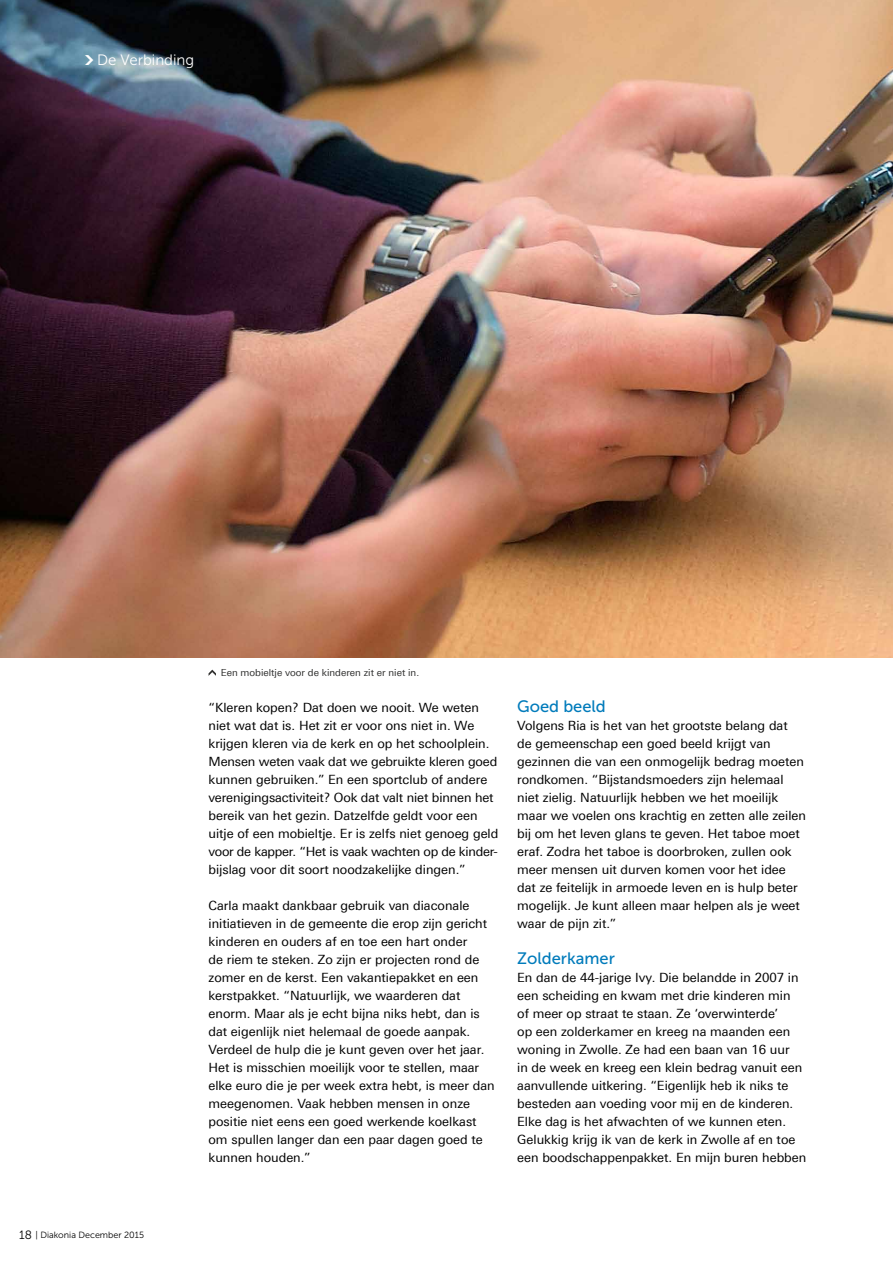
<style>
.page{position:relative;width:893px;height:1263px;background:#fff}
.page>*{position:absolute;margin:0;border:0;box-sizing:border-box;transform-origin:0 0}
.t1{font:16.5px "Museo Sans 500";color:#007bbb}
.t2{font:15px "Museo Sans 300";color:#fff}
.t3{font:12.75px/18px "Linotype Univers 430";color:#000}
.t4{font:12px "Museo Sans 300";color:#000}
.t5{font:9.75px "Linotype Univers 430";color:#30302f}
.t6{font:9px "Museo Sans 300";color:#000}
.s1{font-family:"Arrowstfb";font-size:12px}
</style>
<div class="page">
<img style="left:0;top:0;width:893px;height:658px">
<svg style="left:209px;top:670px;width:7px;height:6px"></svg>
<p class="t2" style="left:85px;top:51px;width:111px"><span class="s1">m</span> De Verbinding</p>
<p class="t4" style="left:19px;top:1229px;width:14px">18</p>
<p class="t6" style="left:36px;top:1230px;width:110px">| Diakonia December 2015</p>
<p class="t5" style="left:221px;top:667px;width:200px">Een mobieltje voor de kinderen zit er niet in.</p>
<p class="t3" style="left:209px;top:698px;width:291px">“Kleren kopen? Dat doen we nooit. We weten niet wat dat is. Het zit er voor ons niet in. We krijgen kleren via de kerk en op het schoolplein.<br>Mensen weten vaak dat we gebruikte kleren goed kunnen gebruiken.” En een sportclub of andere verenigingsactiviteit? Ook dat valt niet binnen het bereik van het gezin. Datzelfde geldt voor een uitje of een mobieltje. Er is zelfs niet genoeg geld voor de kapper. “Het is vaak wachten op de kinder&shy;bijslag voor dit soort noodzakelijke dingen.”</p>
<p class="t3" style="left:209px;top:896px;width:288px">Carla maakt dankbaar gebruik van diaconale initiatieven in de gemeente die erop zijn gericht kinderen en ouders af en toe een hart onder<br>de riem te steken. Zo zijn er projecten rond de zomer en de kerst. Een vakantiepakket en een kerstpakket. “Natuurlijk, we waarderen dat enorm. Maar als je echt bijna niks hebt, dan is dat eigenlijk niet helemaal de goede aanpak.<br>Verdeel de hulp die je kunt geven over het jaar.<br>Het is misschien moeilijk voor te stellen, maar elke euro die je per week extra hebt, is meer dan meegenomen. Vaak hebben mensen in onze positie niet eens een goed werkende koelkast om spullen langer dan een paar dagen goed te kunnen houden.”</p>
<p class="t1" style="left:517px;top:697px;width:90px">Goed beeld</p>
<p class="t3" style="left:517px;top:716px;width:290px">Volgens Ria is het van het grootste belang dat<br>de gemeenschap een goed beeld krijgt van gezinnen die van een onmogelijk bedrag moeten rondkomen. “Bijstandsmoeders zijn helemaal niet zielig. Natuurlijk hebben we het moeilijk maar we voelen ons krachtig en zetten alle zeilen bij om het leven glans te geven. Het taboe moet eraf. Zodra het taboe is doorbroken, zullen ook meer mensen uit durven komen voor het idee dat ze feitelijk in armoede leven en is hulp beter mogelijk. Je kunt alleen maar helpen als je weet waar de pijn zit.”</p>
<p class="t1" style="left:517px;top:949px;width:99px">Zolderkamer</p>
<p class="t3" style="left:517px;top:968px;width:291px">En dan de 44-jarige Ivy. Die belandde in 2007 in een scheiding en kwam met drie kinderen min<br>of meer op straat te staan. Ze ‘overwinterde’<br>op een zolderkamer en kreeg na maanden een woning in Zwolle. Ze had een baan van 16 uur<br>in de week en kreeg een klein bedrag vanuit een aanvullende uitkering. “Eigenlijk heb ik niks te besteden aan voeding voor mij en de kinderen.<br>Elke dag is het afwachten of we kunnen eten.<br>Gelukkig krijg ik van de kerk in Zwolle af en toe een boodschappenpakket. En mijn buren hebben</p>
</div>
